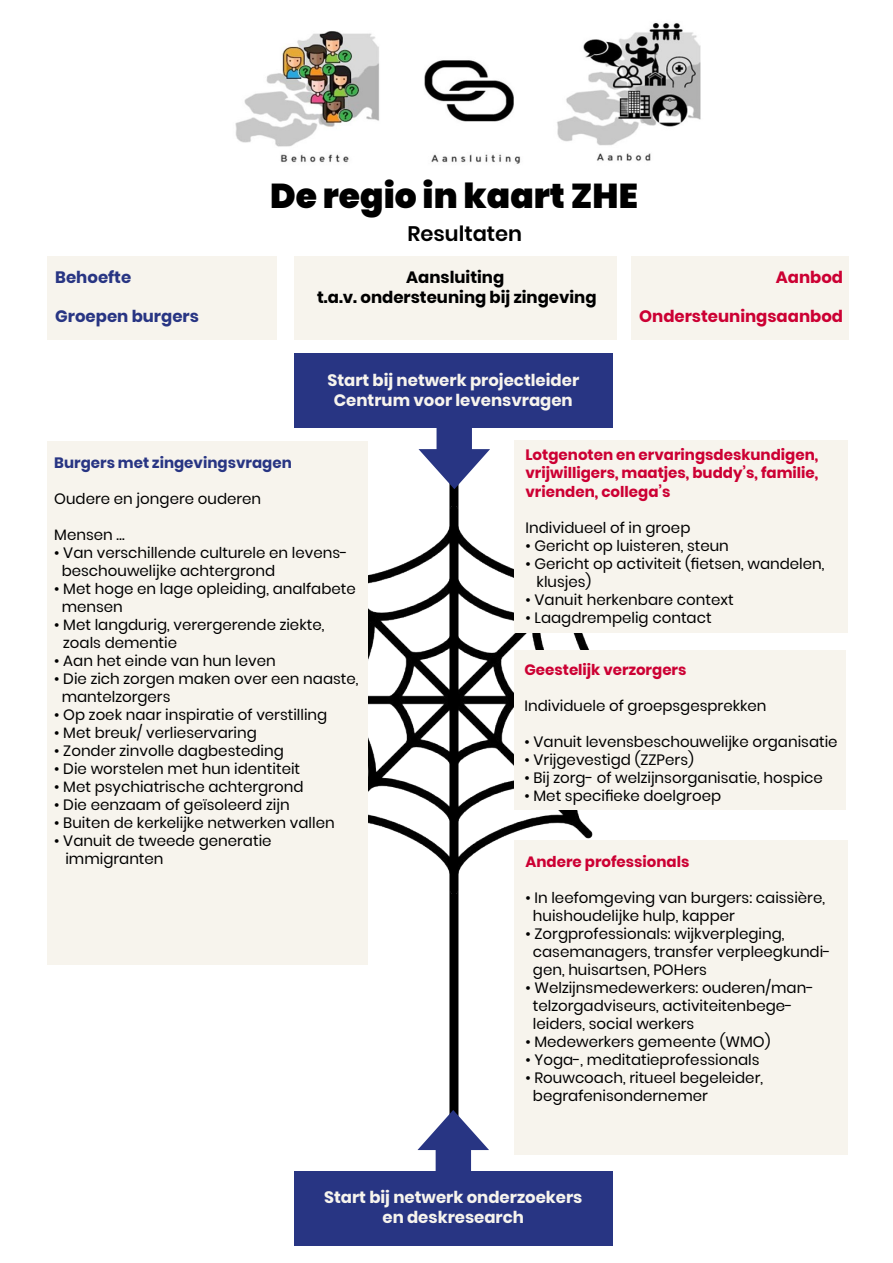
<style>
.page{position:relative;width:893px;height:1263px;background:#fff}
.page>*{position:absolute;margin:0;border:0;box-sizing:border-box;transform-origin:0 0}
.t1{font:900 34.5px "Poppins";color:#000}
.t2{font:600 21px "Poppins";color:#000}
.t3{font:700 16.5px/19.8px "Poppins";color:#f7f4ed;text-align:center}
.t4{font:700 16.5px/19.8px "Poppins";color:#000;text-align:center}
.t5{font:700 16.5px "Poppins";color:#c03}
.t6{font:700 16.5px "Poppins";color:#283583}
.t7{font:15px/18px "Poppins";color:#000}
.t8{font:700 15px/18px "Poppins";color:#c03;text-align:justify}
.t9{font:700 15px "Poppins";color:#283583}
</style>
<div class="page">
<div style="left:449px;top:474px;width:9px;height:701px;background:#000"></div>
<img style="left:368px;top:506px;width:225px;height:387px">
<div style="left:47px;top:257px;width:229px;height:83px;background:#f7f4ed"></div>
<div style="left:47px;top:441px;width:321px;height:523px;background:#f7f4ed"></div>
<div style="left:631px;top:257px;width:217px;height:83px;background:#f7f4ed"></div>
<div style="left:515px;top:441px;width:333px;height:192px;background:#f7f4ed"></div>
<div style="left:515px;top:650px;width:331px;height:160px;background:#f7f4ed"></div>
<div style="left:515px;top:840px;width:333px;height:315px;background:#f7f4ed"></div>
<div style="left:294px;top:257px;width:323px;height:83px;background:#f7f4ed"></div>
<div style="left:294px;top:353px;width:319px;height:75px;background:#283583"></div>
<div style="left:294px;top:1171px;width:319px;height:74px;background:#283583"></div>
<img style="left:235px;top:22px;width:466px;height:142px">
<svg style="left:418px;top:1110px;width:71px;height:61px"></svg>
<svg style="left:419px;top:428px;width:71px;height:61px"></svg>
<p class="t6" style="left:55px;top:267px;width:77px">Behoefte</p>
<p class="t6" style="left:55px;top:307px;width:145px">Groepen burgers</p>
<h1 class="t1" style="left:270px;top:176px;width:369px">De regio in kaart ZHE</h1>
<h2 class="t2" style="left:408px;top:222px;width:116px">Resultaten</h2>
<p class="t4" style="left:317px;top:267px;width:281px">Aansluiting<br>t.a.v. ondersteuning bij zingeving</p>
<p class="t5" style="left:776px;top:267px;width:69px">Aanbod</p>
<p class="t5" style="left:639px;top:307px;width:205px">Ondersteuningsaanbod</p>
<p class="t3" style="left:327px;top:370px;width:253px">Start bij netwerk projectleider<br>Centrum voor levensvragen</p>
<p class="t9" style="left:54px;top:454px;width:239px">Burgers met zingevingsvragen</p>
<p class="t7" style="left:54px;top:489px;width:208px">Oudere en jongere ouderen</p>
<p class="t7" style="left:54px;top:525px;width:72px">Mensen …</p>
<p class="t7" style="left:62px;top:543px;width:287px;text-indent:-7px">• Van verschillende culturele en levens&shy;beschouwelijke achtergrond</p>
<p class="t7" style="left:62px;top:579px;width:296px;text-indent:-7px">• Met hoge en lage opleiding, analfabete mensen</p>
<p class="t7" style="left:63px;top:615px;width:263px;text-indent:-9px">• Met langdurig, verergerende ziekte, zoals dementie</p>
<p class="t7" style="left:54px;top:651px;width:223px">• Aan het einde van hun leven</p>
<p class="t7" style="left:62px;top:669px;width:298px;text-indent:-7px">• Die zich zorgen maken over een naaste, mantelzorgers</p>
<p class="t7" style="left:54px;top:705px;width:275px">• Op zoek naar inspiratie of verstilling</p>
<p class="t7" style="left:54px;top:723px;width:204px">• Met breuk/ verlieservaring</p>
<p class="t7" style="left:54px;top:741px;width:231px">• Zonder zinvolle dagbesteding</p>
<p class="t7" style="left:54px;top:759px;width:247px">• Die worstelen met hun identiteit</p>
<p class="t7" style="left:54px;top:777px;width:251px">• Met psychiatrische achtergrond</p>
<p class="t7" style="left:54px;top:795px;width:237px">• Die eenzaam of geïsoleerd zijn</p>
<p class="t7" style="left:54px;top:813px;width:282px">• Buiten de kerkelijke netwerken vallen</p>
<p class="t7" style="left:65px;top:831px;width:208px;text-indent:-11px">• Vanuit de tweede generatie immigranten</p>
<p class="t8" style="left:525px;top:446px;width:294px">Lotgenoten en ervaringsdeskundigen, vrijwilligers, maatjes, buddy’s, familie, vrienden, collega’s</p>
<p class="t7" style="left:525px;top:518px;width:166px">Individueel of in groep</p>
<p class="t7" style="left:525px;top:536px;width:205px">• Gericht op luisteren, steun</p>
<p class="t7" style="left:537px;top:554px;width:289px;text-indent:-11px">• Gericht op activiteit (fietsen, wandelen, klusjes)</p>
<p class="t7" style="left:525px;top:590px;width:210px">• Vanuit herkenbare context</p>
<p class="t7" style="left:525px;top:608px;width:188px">• Laagdrempelig contact</p>
<p class="t8" style="left:524px;top:661px;width:163px">Geestelijk verzorgers</p>
<p class="t7" style="left:524px;top:697px;width:244px">Individuele of groepsgesprekken</p>
<p class="t7" style="left:524px;top:733px;width:315px">• Vanuit levensbeschouwelijke organisatie</p>
<p class="t7" style="left:524px;top:751px;width:171px">• Vrijgevestigd (ZZPers)</p>
<p class="t7" style="left:524px;top:769px;width:300px">• Bij zorg- of welzijnsorganisatie, hospice</p>
<p class="t7" style="left:524px;top:787px;width:198px">• Met specifieke doelgroep</p>
<p class="t8" style="left:525px;top:852px;width:165px">Andere professionals</p>
<p class="t7" style="left:533px;top:888px;width:294px;text-indent:-7px">• In leefomgeving van burgers: caissière, huishoudelijke hulp, kapper</p>
<p class="t7" style="left:533px;top:924px;width:299px;text-indent:-7px">• Zorgprofessionals: wijkverpleging, casemanagers, transfer verpleegkundi&shy;gen, huisartsen, POHers</p>
<p class="t7" style="left:533px;top:978px;width:282px;text-indent:-7px">• Welzijnsmedewerkers: ouderen/man&shy;telzorgadviseurs, activiteitenbege&shy;leiders, social werkers</p>
<p class="t7" style="left:525px;top:1032px;width:247px">• Medewerkers gemeente (WMO)</p>
<p class="t7" style="left:525px;top:1050px;width:235px">• Yoga-, meditatieprofessionals</p>
<p class="t7" style="left:533px;top:1068px;width:232px;text-indent:-7px">• Rouwcoach, ritueel begeleider, begrafenisondernemer</p>
<p class="t3" style="left:324px;top:1188px;width:260px">Start bij netwerk onderzoekers en deskresearch</p>
</div>
